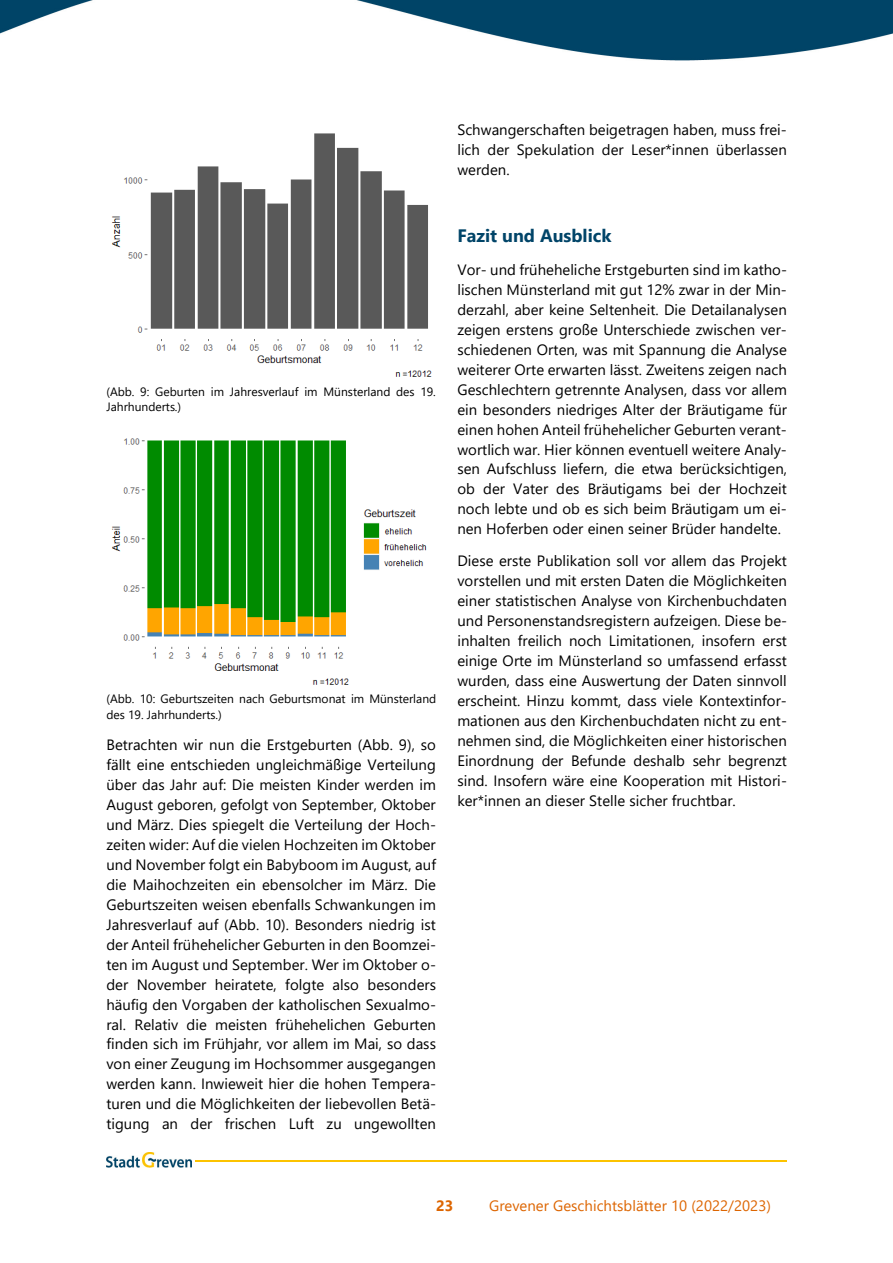
<style>
.page{position:relative;width:893px;height:1263px;background:#fff}
.page>*{position:absolute;margin:0;border:0;box-sizing:border-box;transform-origin:0 0}
.t1{font:700 18px "Segoe UI";color:#004468}
.t2{font:15px/20px "Segoe UI";color:#000;text-align:justify}
.t3{font:15px "Segoe UI";color:#dd6500}
.t4{font:700 15px "Segoe UI";color:#dd6500}
.t5{font:12px/15.9px "Segoe UI";color:#000}
</style>
<div class="page">
<img style="left:0;top:1px;width:892px;height:60px">
<img style="left:106px;top:1153px;width:85px;height:14px">
<hr style="left:196px;top:1160px;width:591px;height:2px;background:#fcc300">
<img style="left:111px;top:133px;width:321px;height:244px">
<img style="left:111px;top:438px;width:316px;height:247px">
<p class="t2" style="left:457px;top:121px;width:331px">Schwangerschaften beigetragen haben, muss frei&shy;lich der Spekulation der Leser*innen überlassen werden.</p>
<p class="t5" style="left:106px;top:385px;width:331px">(Abb. 9: Geburten im Jahresverlauf im Münsterland des 19.<br>Jahrhunderts.)</p>
<p class="t5" style="left:106px;top:692px;width:331px">(Abb. 10: Geburtszeiten nach Geburtsmonat im Münsterland des 19. Jahrhunderts.)</p>
<p class="t2" style="left:106px;top:736px;width:331px">Betrachten wir nun die Erstgeburten (Abb. 9), so fällt eine entschieden ungleichmäßige Verteilung über das Jahr auf: Die meisten Kinder werden im August geboren, gefolgt von September, Oktober und März. Dies spiegelt die Verteilung der Hoch&shy;zeiten wider: Auf die vielen Hochzeiten im Oktober und November folgt ein Babyboom im August, auf die Maihochzeiten ein ebensolcher im März. Die Geburtszeiten weisen ebenfalls Schwankungen im Jahresverlauf auf (Abb. 10). Besonders niedrig ist der Anteil frühehelicher Geburten in den Boomzei&shy;ten im August und September. Wer im Oktober o&shy;der November heiratete, folgte also besonders häufig den Vorgaben der katholischen Sexualmo&shy;ral. Relativ die meisten frühehelichen Geburten finden sich im Frühjahr, vor allem im Mai, so dass von einer Zeugung im Hochsommer ausgegangen werden kann. Inwieweit hier die hohen Tempera&shy;turen und die Möglichkeiten der liebevollen Betä&shy;tigung an der frischen Luft zu ungewollten</p>
<p class="t1" style="left:457px;top:229px;width:156px">Fazit und Ausblick</p>
<p class="t2" style="left:457px;top:261px;width:331px">Vor- und früheheliche Erstgeburten sind im katho&shy;lischen Münsterland mit gut 12% zwar in der Min&shy;derzahl, aber keine Seltenheit. Die Detailanalysen zeigen erstens große Unterschiede zwischen ver&shy;schiedenen Orten, was mit Spannung die Analyse weiterer Orte erwarten lässt. Zweitens zeigen nach Geschlechtern getrennte Analysen, dass vor allem ein besonders niedriges Alter der Bräutigame für einen hohen Anteil frühehelicher Geburten verant&shy;wortlich war. Hier können eventuell weitere Analy&shy;sen Aufschluss liefern, die etwa berücksichtigen, ob der Vater des Bräutigams bei der Hochzeit noch lebte und ob es sich beim Bräutigam um ei&shy;nen Hoferben oder einen seiner Brüder handelte.</p>
<p class="t2" style="left:457px;top:552px;width:331px">Diese erste Publikation soll vor allem das Projekt vorstellen und mit ersten Daten die Möglichkeiten einer statistischen Analyse von Kirchenbuchdaten und Personenstandsregistern aufzeigen. Diese be&shy;inhalten freilich noch Limitationen, insofern erst einige Orte im Münsterland so umfassend erfasst wurden, dass eine Auswertung der Daten sinnvoll erscheint. Hinzu kommt, dass viele Kontextinfor&shy;mationen aus den Kirchenbuchdaten nicht zu ent&shy;nehmen sind, die Möglichkeiten einer historischen Einordnung der Befunde deshalb sehr begrenzt sind. Insofern wäre eine Kooperation mit Histori&shy;ker*innen an dieser Stelle sicher fruchtbar.</p>
<p class="t4" style="left:436px;top:1200px;width:19px">23</p>
<p class="t3" style="left:489px;top:1200px;width:283px">Grevener Geschichtsblätter 10 (2022/2023)</p>
</div>
